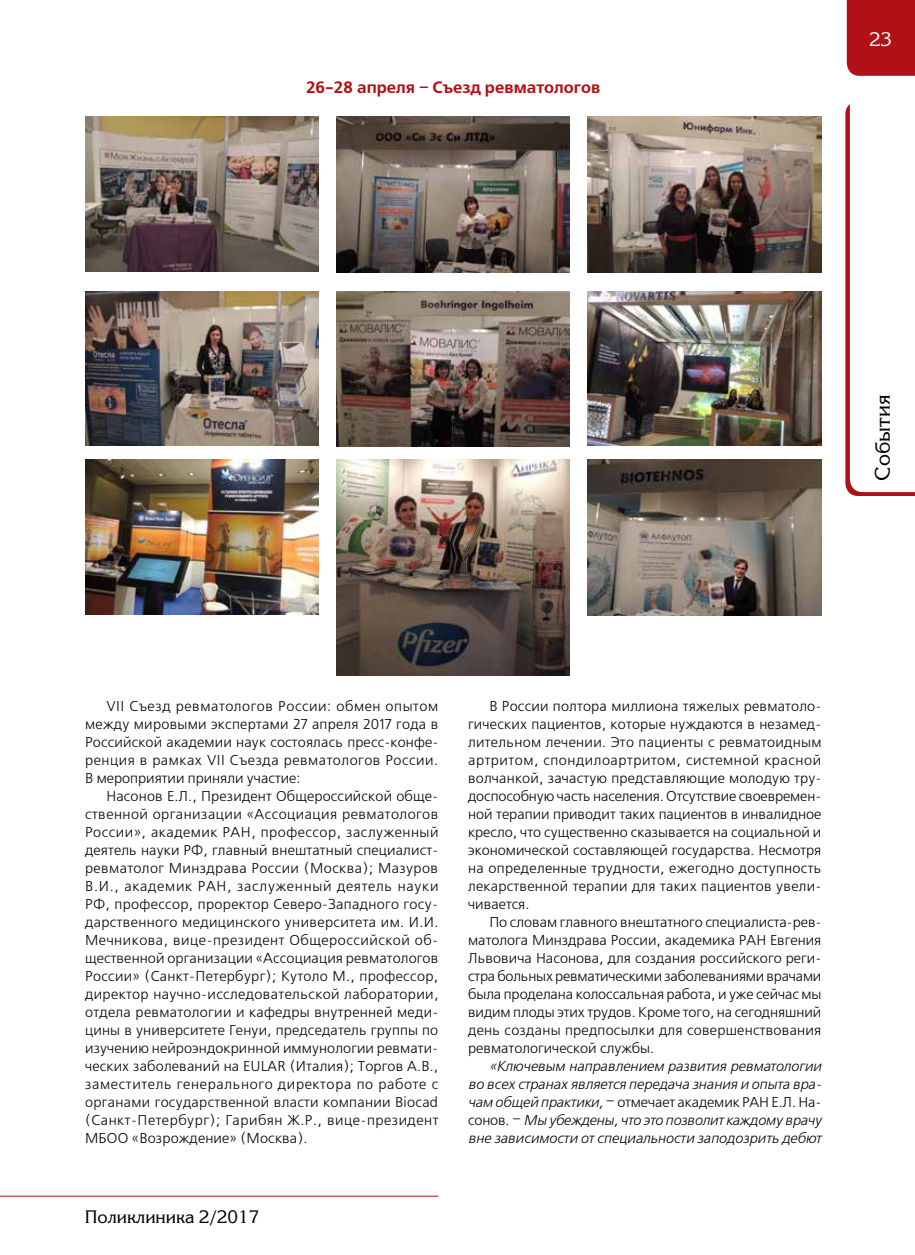
<style>
.page{position:relative;width:915px;height:1255px;background:#fff}
.page>*{position:absolute;margin:0;border:0;box-sizing:border-box;transform-origin:0 0}
.t1{font:21px "Korinna C";color:#000}
.t2{font:19.5px "Korinna C";color:#fff}
.t3{font:18px "Korinna C";color:#000}
.t4{font:700 16.5px "Free Set C";color:#b11116}
.t5{font:14.25px/18px "Free Set C";letter-spacing:.015em;color:#000;text-align:justify}
.t6{font:italic 14.25px/18px "Free Set C";color:#000;text-align:justify}
.s1{font-style:normal}
</style>
<div class="page">
<div style="left:846px;top:0;width:68px;height:76px;background:#b11116"></div>
<hr style="left:0;top:1195px;width:438px;height:1px;background:#b11116">
<svg style="left:845px;top:104px;width:69px;height:392px"></svg>
<img style="left:336px;top:459px;width:233px;height:216px">
<img style="left:587px;top:291px;width:234px;height:155px">
<img style="left:85px;top:459px;width:233px;height:155px">
<img style="left:85px;top:116px;width:233px;height:155px">
<img style="left:85px;top:291px;width:233px;height:155px">
<img style="left:587px;top:117px;width:234px;height:155px">
<img style="left:336px;top:291px;width:233px;height:156px">
<img style="left:336px;top:117px;width:233px;height:155px">
<img style="left:587px;top:459px;width:234px;height:156px">
<p class="t4" style="left:306px;top:78px;width:296px">26-28 апреля – Съезд ревматологов</p>
<h2 class="t2" style="left:868px;top:28px;width:25px">23</h2>
<h1 class="t1" style="left:870px;top:480px;width:87px;rotate:-90deg">События</h1>
<p class="t5" style="left:85px;top:698px;width:355px;text-indent:21px">VII Съезд ревматологов России: обмен опытом между мировыми экспертами 27 апреля 2017 года в Российской академии наук состоялась пресс-конфе&shy;ренция в рамках VII Съезда ревматологов России.<br>В мероприятии приняли участие:</p>
<p class="t5" style="left:85px;top:788px;width:355px;text-indent:21px">Насонов Е.Л., Президент Общероссийской обще&shy;ственной организации «Ассоциация ревматологов России», академик РАН, профессор, заслуженный деятель науки РФ, главный внештатный специалист&shy;ревматолог Минздрава России (Москва); Мазуров В.И., академик РАН, заслуженный деятель науки РФ, профессор, проректор Северо-Западного госу&shy;дарственного медицинского университета им. И.И.<br>Мечникова, вице-президент Общероссийской об&shy;щественной организации «Ассоциация ревматологов России» (Санкт-Петербург); Кутоло М., профессор, директор научно-исследовательской лаборатории, отдела ревматологии и кафедры внутренней меди&shy;цины в университете Генуи, председатель группы по изучению нейроэндокринной иммунологии ревмати&shy;ческих заболеваний на EULAR (Италия); Торгов А.В., заместитель генерального директора по работе с органами государственной власти компании Biocad (Санкт-Петербург); Гарибян Ж.Р., вице-президент МБОО «Возрождение» (Москва).</p>
<p class="t3" style="left:85px;top:1206px;width:176px">Поликлиника 2/2017</p>
<p class="t5" style="left:468px;top:697px;width:355px;text-indent:21px">В России полтора миллиона тяжелых ревматоло&shy;гических пациентов, которые нуждаются в незамед&shy;лительном лечении. Это пациенты с ревматоидным артритом, спондилоартритом, системной красной волчанкой, зачастую представляющие молодую тру&shy;доспособную часть населения. Отсутствие своевремен&shy;ной терапии приводит таких пациентов в инвалидное кресло, что существенно сказывается на социальной и экономической составляющей государства. Несмотря на определенные трудности, ежегодно доступность лекарственной терапии для таких пациентов увели&shy;чивается.</p>
<p class="t5" style="left:468px;top:913px;width:355px;text-indent:21px">По словам главного внештатного специалиста-рев&shy;матолога Минздрава России, академика РАН Евгения Львовича Насонова, для создания российского реги&shy;стра больных ревматическими заболеваниями врачами была проделана колоссальная работа, и уже сейчас мы видим плоды этих трудов. Кроме того, на сегодняшний день созданы предпосылки для совершенствования ревматологической службы.</p>
<p class="t6" style="left:468px;top:1057px;width:354px;text-indent:21px">«Ключевым направлением развития ревматологии во всех странах является передача знания и опыта вра&shy;чам общей практики, <span class="s1">– отмечает академик РАН Е.Л. На&shy;сонов. –</span> Мы убеждены, что это позволит каждому врачу вне зависимости от специальности заподозрить дебют</p>
</div>
